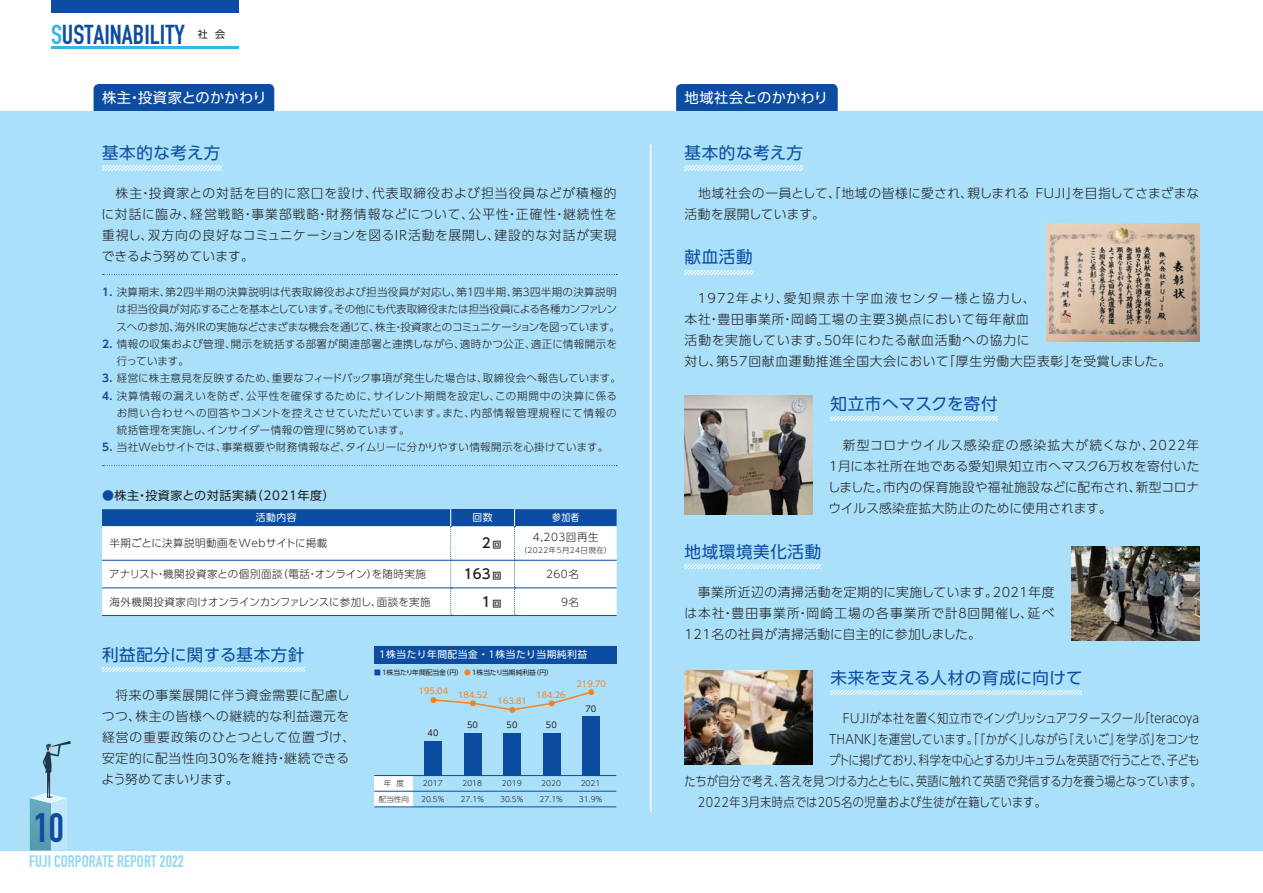
<style>
.page{position:relative;width:1263px;height:893px;background:#fff}
.page>*{position:absolute;margin:0;border:0;box-sizing:border-box;transform-origin:0 0}
.t1{font:40.5px "DIN Engschrift Std";color:#0d4da1}
.t2{font:27px "DIN Engschrift Std";color:#0d4da1}
.t3{font:16.5px "UD Shin Go Pro";letter-spacing:.04em;color:#0d4da1}
.t4{font:16.5px "DIN Engschrift Std";color:#8fd7eb}
.t5{font:16.5px "UD Shin Go Pro";letter-spacing:.02em;color:#0d4da1}
.t6{font:14.25px "UD Shin Go Pro";letter-spacing:.01em;color:#fff}
.t7{font:500 13.5px "UD Shin Go Pro";color:#231f20}
.t8{font:300 12.75px/21px "UD Shin Go Pro";letter-spacing:.025em;color:#231f20;text-align:justify}
.t9{font:300 12.75px/21px "UD Shin Go Pro";letter-spacing:.06em;color:#231f20}
.t10{font:300 12.75px/21px "UD Shin Go Pro";letter-spacing:.05em;color:#231f20}
.t11{font:300 12.75px "UD Shin Go Pro";letter-spacing:.025em;color:#231f20;scale:.88 1}
.t12{font:300 12.75px "UD Shin Go Pro";letter-spacing:-.01em;color:#231f20;scale:.88 1}
.t13{font:300 12.75px "UD Shin Go Pro";letter-spacing:-.005em;color:#231f20;scale:.88 1}
.t14{font:300 12.75px "UD Shin Go Pro";letter-spacing:-.055em;color:#231f20;scale:.88 1}
.t15{font:12px "UD Shin Go Pro";letter-spacing:.05em;color:#231f20}
.t16{font:300 10.5px/17.2px "UD Shin Go Pro";letter-spacing:.015em;color:#231f20}
.t17{font:300 10.5px/17.2px "UD Shin Go Pro";letter-spacing:.035em;color:#231f20}
.t18{font:300 10.5px "UD Shin Go Pro";letter-spacing:.05em;color:#231f20}
.t19{font:10.2px "UD Shin Go Pro";color:#231f20}
.t20{font:9.75px "UD Shin Go Pro";letter-spacing:.05em;color:#fff}
.t21{font:9.75px "UD Shin Go Pro";letter-spacing:.05em;color:#fff;scale:.9 1}
.t22{font:8.25px "UD Shin Go Pro";color:#f58220}
.t23{font:8.25px "UD Shin Go Pro";color:#231f20}
.t24{font:300 7.5px/15.6px "UD Shin Go Pro";color:#231f20;text-align:center}
.t25{font:300 7.5px "UD Shin Go Pro";letter-spacing:.05em;color:#231f20}
.t26{font:6.75px "UD Shin Go Pro";color:#231f20}
.s1{color:#39b4e7}
.s2{font-family:"UD Shin Go Pro De";font-weight:700;color:#0d4da1}
.s3{color:#0d4da1}
.s4{font-size:9px}
.s5{color:#f58220}
</style>
<div class="page">
<div style="left:94px;top:84px;width:180px;height:47px;background:#0d4da1;border-radius:5px"></div>
<div style="left:676px;top:84px;width:162px;height:47px;background:#0d4da1;border-radius:5px"></div>
<div style="left:0;top:111px;width:1263px;height:739px;background:#aae0f9"></div>
<div style="left:374px;top:776px;width:39px;height:30px;background:#fff"></div>
<div style="left:425px;top:741px;width:17px;height:35px;background:#0d4da1"></div>
<div style="left:464px;top:733px;width:18px;height:43px;background:#0d4da1"></div>
<div style="left:503px;top:733px;width:18px;height:43px;background:#0d4da1"></div>
<div style="left:543px;top:733px;width:18px;height:43px;background:#0d4da1"></div>
<div style="left:582px;top:716px;width:18px;height:60px;background:#0d4da1"></div>
<div style="left:374px;top:646px;width:243px;height:17px;background:#0d4da1"></div>
<hr style="left:374px;top:775px;width:242px;height:1px;background:#0d4da1">
<hr style="left:374px;top:791px;width:242px;height:1px;background:#0d4da1">
<hr style="left:374px;top:806px;width:242px;height:1px;background:#0d4da1">
<svg style="left:430px;top:689px;width:164px;height:24px"></svg>
<div style="left:51px;top:0;width:187px;height:13px;background:#0d4da1"></div>
<hr style="left:51px;top:47px;width:187px;height:2px;background:#39b4e7">
<svg style="left:102px;top:166px;width:119px;height:4px"></svg>
<svg style="left:102px;top:668px;width:202px;height:4px"></svg>
<svg style="left:685px;top:166px;width:118px;height:4px"></svg>
<svg style="left:685px;top:270px;width:69px;height:4px"></svg>
<svg style="left:830px;top:417px;width:167px;height:4px"></svg>
<svg style="left:685px;top:564px;width:136px;height:5px"></svg>
<svg style="left:830px;top:691px;width:251px;height:4px"></svg>
<hr style="left:650px;top:145px;width:1px;height:667px;background:#fff">
<img style="left:1046px;top:224px;width:153px;height:117px">
<img style="left:685px;top:395px;width:127px;height:119px">
<img style="left:1071px;top:546px;width:128px;height:94px">
<img style="left:685px;top:671px;width:127px;height:93px">
<svg style="left:102px;top:274px;width:515px;height:1px"></svg>
<svg style="left:102px;top:465px;width:515px;height:1px"></svg>
<svg style="left:102px;top:509px;width:515px;height:107px;background:#d1dded"></svg>
<svg style="left:30px;top:741px;width:41px;height:109px"></svg>
<h2 class="t2" style="left:51px;top:18px;width:135px"><span class="s1">S</span>USTAINABILITY</h2>
<p class="t19" style="left:198px;top:26px;width:29px">社 会</p>
<h3 class="t6" style="left:102px;top:86px;width:166px">株主・投資家とのかかわり</h3>
<h3 class="t6" style="left:685px;top:86px;width:145px">地域社会とのかかわり</h3>
<h3 class="t3" style="left:102px;top:139px;width:120px">基本的な考え方</h3>
<p class="t8" style="left:102px;top:182px;width:517px">　株主・投資家との対話を目的に窓口を設け、代表取締役および担当役員などが積極的に対話に臨み、経営戦略・事業部戦略・財務情報などについて、公平性・正確性・継続性を重視し、双方向の良好なコミュニケーションを図るＩＲ活動を展開し、建設的な対話が実現できるよう努めています。</p>
<p class="t16" style="left:117px;top:283px;width:505px;text-indent:-15px"><span class="s2">1.</span> 決算期末、第2四半期の決算説明は代表取締役および担当役員が対応し、第1四半期、第3四半期の決算説明は担当役員が対応することを基本としています。その他にも代表取締役または担当役員による各種カンファレンスへの参加、海外IRの実施などさまざまな機会を通じて、株主・投資家とのコミュニケーションを図っています。</p>
<p class="t17" style="left:117px;top:335px;width:502px;text-indent:-15px"><span class="s2">2.</span> 情報の収集および管理、開示を統括する部署が関連部署と連携しながら、適時かつ公正、適正に情報開示を行っています。</p>
<p class="t16" style="left:102px;top:369px;width:520px"><span class="s2">3.</span> 経営に株主意見を反映するため、重要なフィードバック事項が発生した場合は、取締役会へ報告しています。</p>
<p class="t16" style="left:117px;top:387px;width:502px;text-align:justify;text-indent:-15px"><span class="s2">4.</span> 決算情報の漏えいを防ぎ、公平性を確保するために、サイレント期間を設定し、この期間中の決算に係るお問い合わせへの回答やコメントを控えさせていただいています。また、内部情報管理規程にて情報の統括管理を実施し、インサイダー情報の管理に努めています。</p>
<p class="t16" style="left:102px;top:438px;width:508px"><span class="s2">5.</span> 当社Webサイトでは、事業概要や財務情報など、タイムリーに分かりやすい情報開示を心掛けています。</p>
<p class="t15" style="left:102px;top:485px;width:234px"><span class="s3">●</span>株主・投資家との対話実績（2021年度）</p>
<p class="t20" style="left:256px;top:510px;width:42px">活動内容</p>
<p class="t20" style="left:473px;top:510px;width:21px">回数</p>
<p class="t21" style="left:552px;top:510px;width:32px">参加者</p>
<p class="t17" style="left:109px;top:534px;width:219px">半期ごとに決算説明動画をWebサイトに掲載</p>
<p class="t7" style="left:482px;top:532px;width:21px">2<span class="s4">回</span></p>
<p class="t16" style="left:533px;top:528px;width:67px">4,203回再生</p>
<p class="t25" style="left:520px;top:544px;width:94px">（2022年5月24日現在）</p>
<p class="t18" style="left:109px;top:566px;width:318px">アナリスト・機関投資家との個別面談（電話・オンライン）を随時実施</p>
<p class="t7" style="left:464px;top:563px;width:39px">163 <span class="s4">回</span></p>
<p class="t16" style="left:535px;top:565px;width:45px">　260名</p>
<p class="t16" style="left:109px;top:593px;width:323px">海外機関投資家向けオンラインカンファレンスに参加し、面談を実施</p>
<p class="t7" style="left:482px;top:591px;width:21px">1<span class="s4">回</span></p>
<p class="t16" style="left:535px;top:593px;width:46px">　　 9名</p>
<h3 class="t3" style="left:102px;top:641px;width:204px">利益配分に関する基本方針</h3>
<h1 class="t1" style="left:34px;top:804px;width:32px">10</h1>
<p class="t10" style="left:102px;top:684px;width:255px">　将来の事業展開に伴う資金需要に配慮しつつ、株主の皆様への継続的な利益還元を経営の重要政策のひとつとして位置づけ、安定的に配当性向30％を維持・継続できるよう努めてまいります。</p>
<h3 class="t4" style="left:29px;top:852px;width:156px">FUJI CORPORATE REPORT 2022</h3>
<p class="t20" style="left:379px;top:647px;width:209px">1株当たり年間配当金・1株当たり当期純利益</p>
<p class="t22" style="left:419px;top:686px;width:70px">195.04 184.52</p>
<p class="t22" style="left:498px;top:694px;width:31px">163.81</p>
<p class="t26" style="left:374px;top:667px;width:180px"><span class="s3">■</span> 1株当たり年間配当金（円） <span class="s5">●</span> 1株当たり当期純利益（円）</p>
<p class="t22" style="left:576px;top:677px;width:31px">219.70</p>
<p class="t22" style="left:536px;top:688px;width:31px">184.26</p>
<p class="t23" style="left:585px;top:702px;width:12px">70</p>
<p class="t23" style="left:428px;top:727px;width:12px">40</p>
<p class="t23" style="left:467px;top:718px;width:12px">50</p>
<p class="t23" style="left:507px;top:718px;width:12px">50</p>
<p class="t23" style="left:546px;top:718px;width:12px">50</p>
<p class="t24" style="left:379px;top:775px;width:31px">年 度<br>配当性向</p>
<p class="t24" style="left:423px;top:775px;width:21px">2017</p>
<p class="t24" style="left:462px;top:775px;width:21px">2018</p>
<p class="t24" style="left:502px;top:775px;width:21px">2019</p>
<p class="t24" style="left:541px;top:775px;width:21px">2020</p>
<p class="t24" style="left:581px;top:775px;width:21px">2021</p>
<p class="t24" style="left:421px;top:791px;width:25px">20.5%</p>
<p class="t24" style="left:461px;top:791px;width:25px">27.1%</p>
<p class="t24" style="left:500px;top:791px;width:25px">30.5%</p>
<p class="t24" style="left:539px;top:791px;width:25px">27.1%</p>
<p class="t24" style="left:579px;top:791px;width:25px">31.9%</p>
<h3 class="t3" style="left:685px;top:139px;width:120px">基本的な考え方</h3>
<p class="t8" style="left:685px;top:182px;width:516px">　地域社会の一員として、「地域の皆様に愛され、親しまれる FUJI」を目指してさまざまな活動を展開しています。</p>
<h3 class="t3" style="left:685px;top:244px;width:69px">献血活動</h3>
<p class="t9" style="left:685px;top:287px;width:488px">　1972年より、愛知県赤十字血液センター様と協力し、<br>本社・豊田事業所・岡崎工場の主要3拠点において毎年献血<br>活動を実施しています。50年にわたる献血活動への協力に<br>対し、第57回献血運動推進全国大会において「厚生労働大臣表彰」を受賞しました。</p>
<h3 class="t3" style="left:830px;top:390px;width:169px">知立市へマスクを寄付</h3>
<p class="t8" style="left:828px;top:434px;width:373px">　新型コロナウイルス感染症の感染拡大が続くなか、2022年1月に本社所在地である愛知県知立市へマスク6万枚を寄付いたしました。市内の保育施設や福祉施設などに配布され、新型コロナウイルス感染症拡大防止のために使用されます。</p>
<h3 class="t3" style="left:685px;top:538px;width:138px">地域環境美化活動</h3>
<p class="t8" style="left:684px;top:581px;width:372px">　事業所近辺の清掃活動を定期的に実施しています。2021年度は本社・豊田事業所・岡崎工場の各事業所で計8回開催し、延べ121名の社員が清掃活動に自主的に参加しました。</p>
<h3 class="t5" style="left:830px;top:664px;width:254px">未来を支える人材の育成に向けて</h3>
<p class="t13" style="left:841px;top:708px;width:409px">ＦＵＪＩが本社を置く知立市でイングリッシュアフタースクール「teracoya</p>
<p class="t11" style="left:829px;top:729px;width:422px">THANK」を運営しています。「『かがく』しながら『えいご』を学ぶ」をコンセ</p>
<p class="t14" style="left:829px;top:750px;width:422px">プトに掲げており、科学を中心とするカリキュラムを英語で行うことで、子ども</p>
<p class="t12" style="left:684px;top:771px;width:589px">たちが自分で考え、答えを見つける力とともに、英語に触れて英語で発信する力を養う場となっています。</p>
<p class="t11" style="left:698px;top:792px;width:397px">2022年3月末時点では205名の児童および生徒が在籍しています。</p>
</div>
